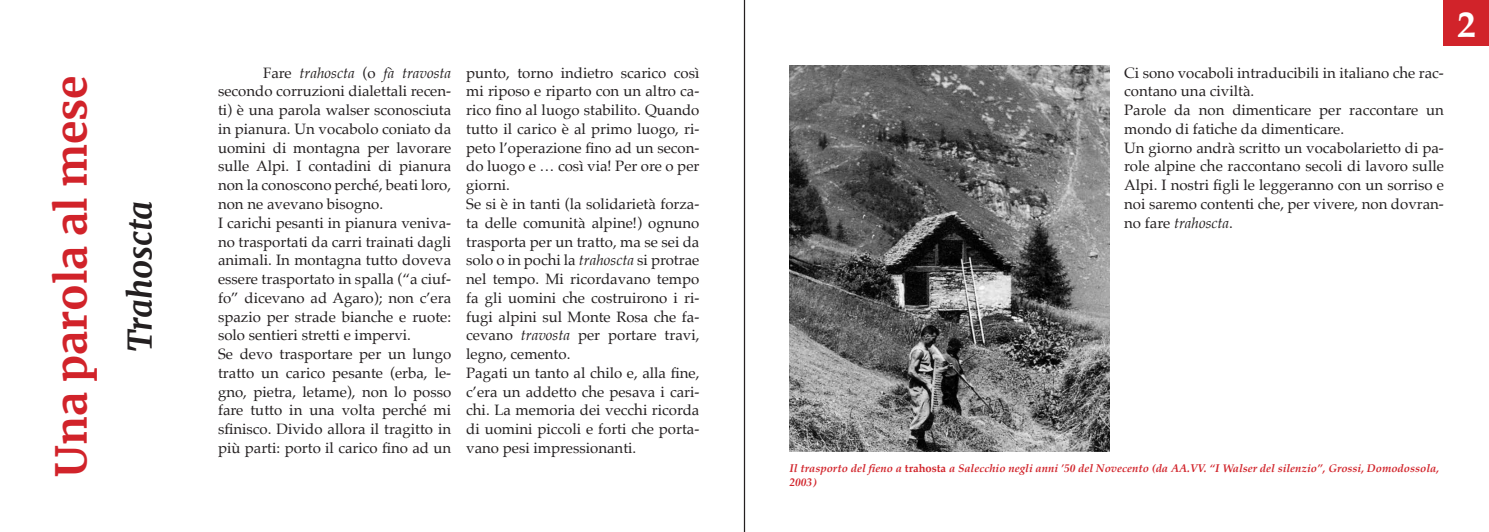
<style>
.page{position:relative;width:1489px;height:532px;background:#fff}
.page>*{position:absolute;margin:0;border:0;box-sizing:border-box;transform-origin:0 0}
.t1{font:700 42.5px "Merriweather";color:#d1232a}
.t2{font:700 37.5px "Palatino";color:#fff}
.t3{font:italic 700 32.5px "Merriweather";letter-spacing:-.005em;color:#231f20}
.t4{font:15px/18.8px "Palatino";color:#231f20;text-align:justify}
.t5{font:italic 700 11.25px/13.5px "Palatino";color:#d1232a}
.s1{font-style:italic}
.s2{font-style:normal}
</style>
<div class="page">
<div style="left:1443px;top:0;width:45px;height:45px;background:#d1232a"></div>
<hr style="left:743px;top:0;width:2px;height:531px;background:#231f20">
<img style="left:789px;top:65px;width:320px;height:386px">
<p class="t1" style="left:42px;top:477px;width:403px;rotate:-90deg">Una parola al mese</p>
<p class="t3" style="left:118px;top:351px;width:152px;rotate:-90deg">Trahoscta</p>
<p class="t4" style="left:218px;top:63px;width:235px;text-indent:45px">Fare <span class="s1">trahoscta</span> (o <span class="s1">fà travosta </span>secondo corruzioni dialettali recen&shy;ti) è una parola walser sconosciuta in pianura. Un vocabolo coniato da uomini di montagna per lavorare sulle Alpi. I contadini di pianura non la conoscono perché, beati loro, non ne avevano bisogno.</p>
<p class="t4" style="left:218px;top:213px;width:235px">I carichi pesanti in pianura veniva&shy;no trasportati da carri trainati dagli animali. In montagna tutto doveva essere trasportato in spalla (“a ciuf&shy;fo” dicevano ad Agaro); non c’era spazio per strade bianche e ruote: solo sentieri stretti e impervi.</p>
<p class="t4" style="left:218px;top:344px;width:235px">Se devo trasportare per un lungo tratto un carico pesante (erba, le&shy;gno, pietra, letame), non lo posso fare tutto in una volta perché mi sfinisco. Divido allora il tragitto in più parti: porto il carico fino ad un</p>
<p class="t4" style="left:466px;top:63px;width:235px">punto, torno indietro scarico così mi riposo e riparto con un altro ca&shy;rico fino al luogo stabilito. Quando tutto il carico è al primo luogo, ri&shy;peto l’operazione fino ad un secon&shy;do luogo e … così via! Per ore o per giorni.</p>
<p class="t4" style="left:466px;top:194px;width:235px">Se si è in tanti (la solidarietà forza&shy;ta delle comunità alpine!) ognuno trasporta per un tratto, ma se sei da solo o in pochi la <span class="s1">trahoscta</span> si protrae nel tempo. Mi ricordavano tempo fa gli uomini che costruirono i ri&shy;fugi alpini sul Monte Rosa che fa&shy;cevano <span class="s1">travosta</span> per portare travi, legno, cemento.</p>
<p class="t4" style="left:466px;top:363px;width:235px">Pagati un tanto al chilo e, alla fine, c’era un addetto che pesava i cari&shy;chi. La memoria dei vecchi ricorda di uomini piccoli e forti che porta&shy;vano pesi impressionanti.</p>
<p class="t4" style="left:1124px;top:63px;width:321px">Ci sono vocaboli intraducibili in italiano che rac&shy;contano una civiltà.</p>
<p class="t4" style="left:1124px;top:100px;width:321px">Parole da non dimenticare per raccontare un mondo di fatiche da dimenticare.</p>
<p class="t4" style="left:1124px;top:138px;width:321px">Un giorno andrà scritto un vocabolarietto di pa&shy;role alpine che raccontano secoli di lavoro sulle Alpi. I nostri figli le leggeranno con un sorriso e noi saremo contenti che, per vivere, non dovran&shy;no fare <span class="s1">trahoscta</span>.</p>
<p class="t2" style="left:1456px;top:-8px;width:20px">2</p>
<p class="t5" style="left:789px;top:461px;width:651px">Il trasporto del fieno a <span class="s2">trahosta</span> a Salecchio negli anni ’50 del Novecento (da AA.VV. “I Walser del silenzio”, Grossi, Domodossola,<br>2003)</p>
</div>
